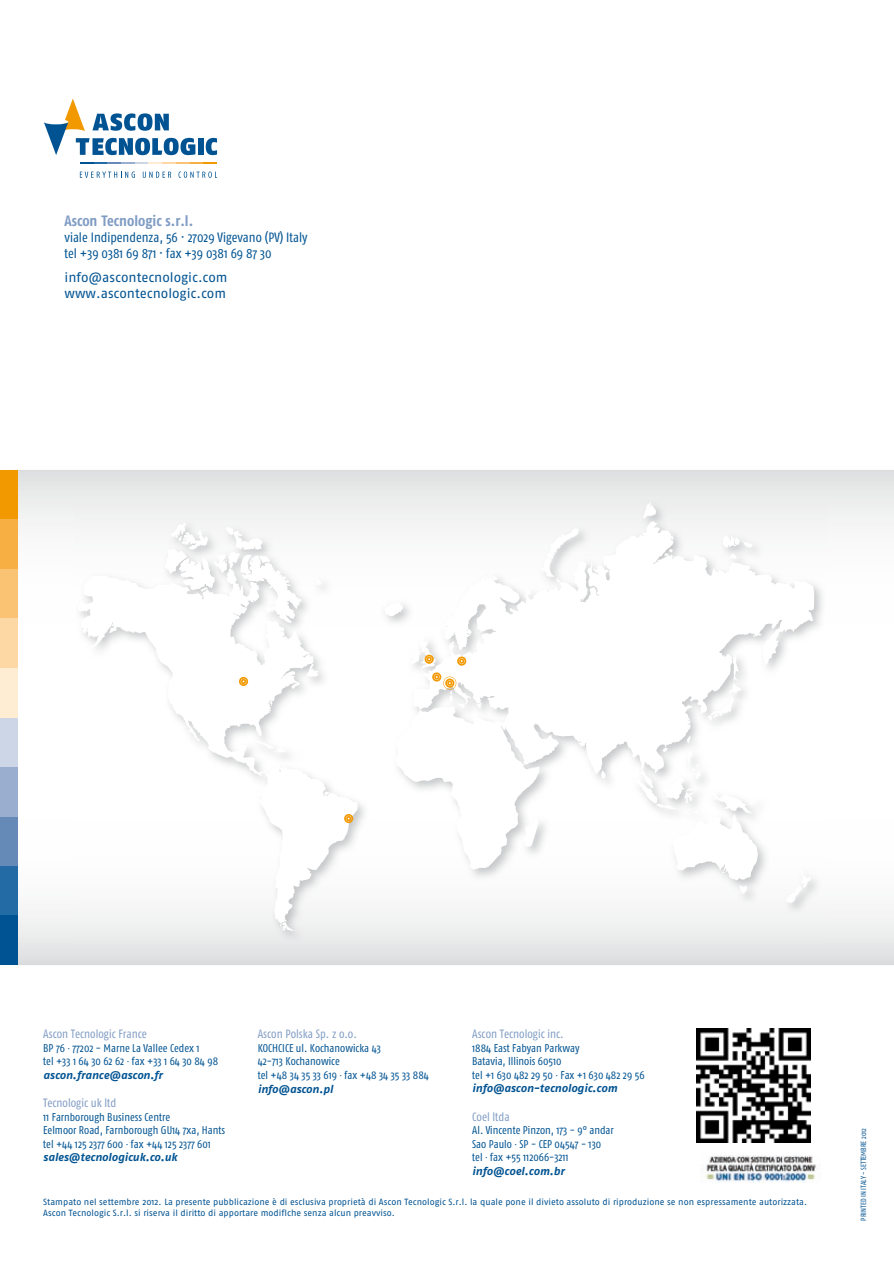
<style>
.page{position:relative;width:894px;height:1263px;background:#fff}
.page>*{position:absolute;margin:0;border:0;box-sizing:border-box;transform-origin:0 0}
.t1{font:700 15px "Fago Co";color:#809cc4}
.t2{font:13.5px/16.2px "Fago Co";color:#005392}
.t3{font:13.5px/16.2px "Fago No";color:#005392}
.t4{font:12px "Fago Co";color:#809cc4}
.t5{font:11.25px/13.5px "Fago Co";color:#005392}
.t6{font:italic 700 11.25px "Fago No";color:#005392}
.t7{font:9px/10.8px "Fago No";color:#005392}
.t8{font:7.5px "Fago Co";color:#005392}
.s1{font-size:9px}
.s2{color:#005291}
</style>
<div class="page">
<img style="left:706px;top:1155px;width:112px;height:28px">
<img style="left:696px;top:1029px;width:114px;height:113px">
<div style="left:198px;top:138px;width:6px;height:17px;background:#005392"></div>
<svg style="left:206px;top:138px;width:11px;height:17px"></svg>
<svg style="left:44px;top:99px;width:151px;height:56px"></svg>
<svg style="left:80px;top:162px;width:137px;height:2px"></svg>
<svg style="left:80px;top:171px;width:55px;height:7px"></svg>
<svg style="left:143px;top:172px;width:28px;height:6px"></svg>
<svg style="left:178px;top:171px;width:39px;height:7px"></svg>
<svg style="left:18px;top:470px;width:875px;height:495px"></svg>
<div style="left:1px;top:470px;width:17px;height:49px;background:#f39900"></div>
<div style="left:1px;top:718px;width:17px;height:49px;background:#cdd6e7"></div>
<div style="left:1px;top:519px;width:17px;height:50px;background:#f7ae42"></div>
<div style="left:1px;top:767px;width:17px;height:50px;background:#9aaecf"></div>
<div style="left:1px;top:569px;width:17px;height:50px;background:#fac374"></div>
<div style="left:1px;top:817px;width:17px;height:49px;background:#658ab8"></div>
<div style="left:1px;top:618px;width:17px;height:50px;background:#fdd8a5"></div>
<div style="left:1px;top:866px;width:17px;height:50px;background:#226ba4"></div>
<div style="left:1px;top:668px;width:17px;height:50px;background:#feecd3"></div>
<div style="left:1px;top:915px;width:17px;height:50px;background:#005392"></div>
<img style="left:74px;top:500px;width:752px;height:443px">
<svg style="left:381px;top:601px;width:13px;height:15px"></svg>
<svg style="left:785px;top:869px;width:25px;height:34px"></svg>
<svg style="left:643px;top:502px;width:12px;height:17px"></svg>
<svg style="left:164px;top:522px;width:137px;height:46px"></svg>
<svg style="left:634px;top:869px;width:124px;height:25px"></svg>
<svg style="left:281px;top:927px;width:15px;height:4px"></svg>
<svg style="left:77px;top:568px;width:280px;height:359px"></svg>
<svg style="left:394px;top:521px;width:420px;height:348px"></svg>
<svg style="left:344px;top:814px;width:9px;height:9px"></svg>
<svg style="left:410px;top:632px;width:58px;height:76px"></svg>
<svg style="left:239px;top:677px;width:9px;height:9px"></svg>
<h1 class="t1" style="left:64px;top:211px;width:130px">ascon tecnologic s.r.l.</h1>
<p class="t2" style="left:64px;top:229px;width:244px">viale Indipendenza, 56 · 27029 Vigevano (PV) Italy tel +39 0381 69 871 · fax +39 0381 69 87 30</p>
<p class="t3" style="left:64px;top:269px;width:164px">info@ascontecnologic.com www.ascontecnologic.com</p>
<p class="t4" style="left:43px;top:1027px;width:105px">Ascon Tecnologic France</p>
<p class="t5" style="left:43px;top:1041px;width:176px">BP 76 <span class="s1">·</span> 77202 - Marne La Vallee Cedex 1<br>tel +33 1 64 30 62 62 <span class="s1">·</span> fax +33 1 64 30 84 98</p>
<p class="t6" style="left:43px;top:1068px;width:121px">ascon.france@ascon.fr</p>
<p class="t4" style="left:43px;top:1096px;width:75px">Tecnologic uk ltd</p>
<p class="t5" style="left:43px;top:1110px;width:183px">11 Farnborough Business Centre<br>Eelmoor Road, Farnborough GU14 7xa, Hants tel +44 125 2377 600 <span class="s1">·</span> fax +44 125 2377 601</p>
<p class="t6" style="left:43px;top:1151px;width:136px">sales@tecnologicuk.co.uk</p>
<p class="t4" style="left:258px;top:1027px;width:101px">Ascon Polska Sp. z o.o.</p>
<p class="t5" style="left:258px;top:1041px;width:173px">KOCHCICE ul. Kochanowicka 43<br>42-713 Kochanowice<br>tel +48 34 35 33 619 <span class="s1">·</span> fax +48 34 35 33 884</p>
<p class="t6" style="left:258px;top:1082px;width:77px">info@ascon.pl</p>
<p class="t4" style="left:472px;top:1027px;width:93px">Ascon Tecnologic inc.</p>
<p class="t5" style="left:472px;top:1041px;width:174px">1884 East Fabyan Parkway<br>Batavia, Illinois 60510<br>tel +1 630 482 29 50 <span class="s1">·</span> Fax +1 630 482 29 56</p>
<p class="t6" style="left:472px;top:1081px;width:146px">info@ascon-tecnologic.com</p>
<p class="t4" style="left:472px;top:1110px;width:39px">Coel ltda</p>
<p class="t5" style="left:472px;top:1124px;width:143px">Al. Vincente Pinzon, 173 - 9° andar<br>Sao Paulo <span class="s1">·</span> SP - CEP 04547 - 130 tel <span class="s1">·</span> fax +55 112066-3211</p>
<p class="t6" style="left:472px;top:1164px;width:94px">info@coel.com.br</p>
<p class="t7" style="left:43px;top:1196px;width:765px">Stampato nel settembre 2012. La presente pubblicazione è di esclusiva proprietà di Ascon Tecnologic S.r.l. la quale pone il divieto assoluto di riproduzione se non espressamente autorizzata.<br>Ascon Tecnologic S.r.l. si riserva il diritto di apportare modifIche senza alcun preavviso.</p>
<p class="t8" style="left:859px;top:1220px;width:94px;rotate:-90deg">PRINTED IN ITALY - <span class="s2">SETTEMBRE 2012</span></p>
</div>
